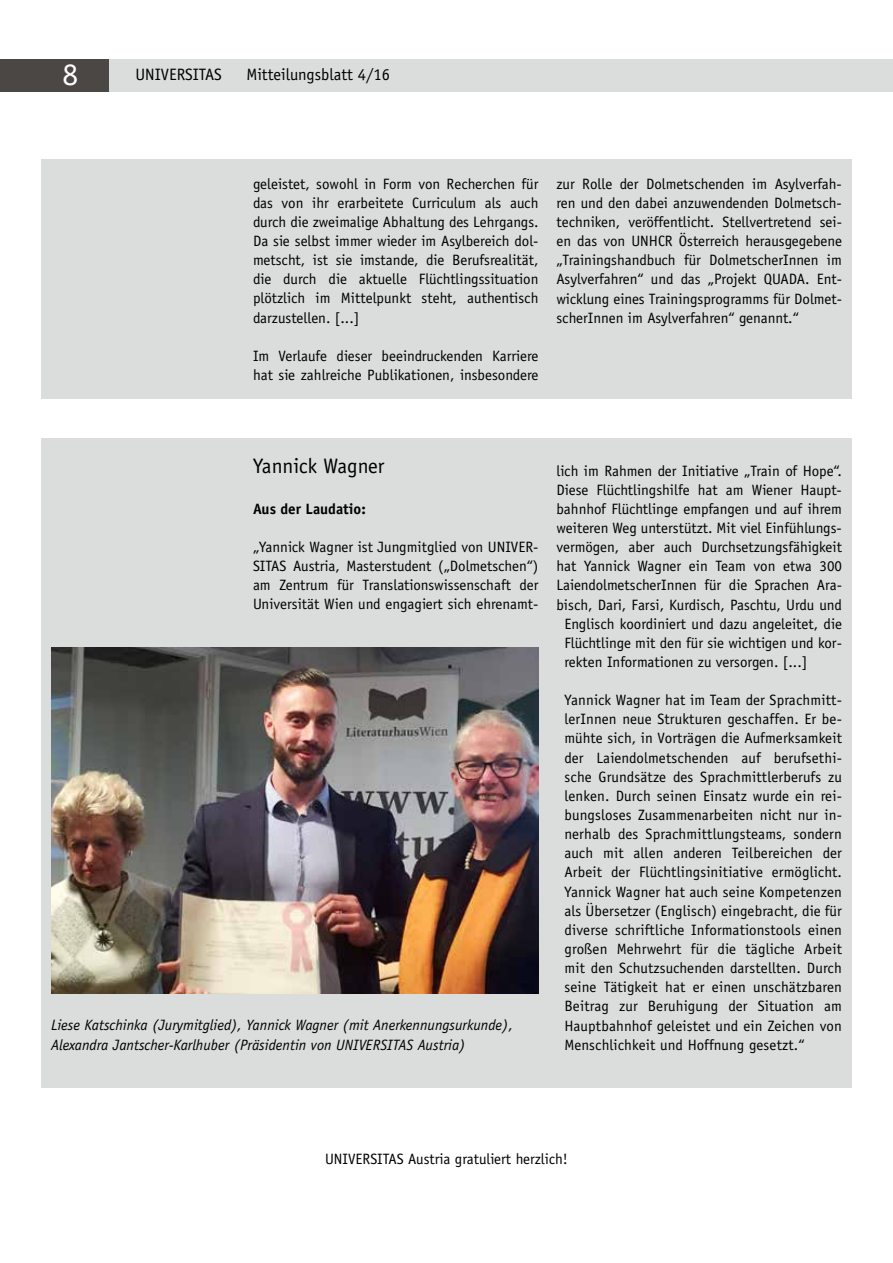
<style>
.page{position:relative;width:893px;height:1263px;background:#fff}
.page>*{position:absolute;margin:0;border:0;box-sizing:border-box;transform-origin:0 0}
.t1{font:31.5px "Officina Serif Std";color:#fff}
.t2{font:21px "Officina Sans Std";color:#000}
.t3{font:16.5px "Officina Sans Std";color:#000}
.t4{font:15px/19.2px "Officina Sans Std";color:#000;text-align:justify}
.t5{font:italic 15px/19.2px "Officina Sans Std";color:#000}
.t6{font:700 15px "Officina Sans Std";color:#000}
</style>
<div class="page">
<div style="left:0;top:59px;width:893px;height:33px;background:#dbdcdc"></div>
<div style="left:0;top:59px;width:109px;height:33px;background:#4b4745"></div>
<div style="left:41px;top:160px;width:811px;height:239px;background:#dbdcdc"></div>
<div style="left:41px;top:438px;width:811px;height:650px;background:#dbdcdc"></div>
<img style="left:51px;top:648px;width:487px;height:346px">
<h1 class="t1" style="left:63px;top:56px;width:17px">8</h1>
<p class="t3" style="left:135px;top:65px;width:88px">UNIVERSITAS</p>
<p class="t3" style="left:246px;top:65px;width:145px">Mitteilungsblatt 4/16</p>
<p class="t4" style="left:253px;top:174px;width:287px">geleistet, sowohl in Form von Recherchen für das von ihr erarbeitete Curriculum als auch durch die zweimalige Abhaltung des Lehrgangs.<br>Da sie selbst immer wieder im Asylbereich dol&shy;metscht, ist sie imstande, die Berufsrealität, die durch die aktuelle Flüchtlingssituation plötzlich im Mittelpunkt steht, authentisch darzustellen. [...]</p>
<p class="t4" style="left:253px;top:346px;width:287px">Im Verlaufe dieser beeindruckenden Karriere hat sie zahlreiche Publikationen, insbesondere</p>
<p class="t4" style="left:556px;top:174px;width:287px">zur Rolle der Dolmetschenden im Asylverfah&shy;ren und den dabei anzuwendenden Dolmetsch&shy;techniken, veröffentlicht. Stellvertretend sei&shy;en das von UNHCR Österreich herausgegebene „Trainingshandbuch für DolmetscherInnen im Asylverfahren“ und das „Projekt QUADA. Ent&shy;wicklung eines Trainingsprogramms für Dolmet&shy;scherInnen im Asylverfahren“ genannt.“</p>
<h2 class="t2" style="left:253px;top:453px;width:133px">Yannick Wagner</h2>
<p class="t6" style="left:253px;top:499px;width:114px">Aus der Laudatio:</p>
<p class="t4" style="left:253px;top:537px;width:287px">„Yannick Wagner ist Jungmitglied von UNIVER-SITAS Austria, Masterstudent („Dolmetschen“) am Zentrum für Translationswissenschaft der Universität Wien und engagiert sich ehrenamt-</p>
<p class="t5" style="left:51px;top:1016px;width:464px">Liese Katschinka (Jurymitglied), Yannick Wagner (mit Anerkennungsurkunde),<br>Alexandra Jantscher-Karlhuber (Präsidentin von UNIVERSITAS Austria)</p>
<p class="t4" style="left:556px;top:461px;width:287px">lich im Rahmen der Initiative „Train of Hope“.</p>
<p class="t4" style="left:556px;top:480px;width:287px">Diese Flüchtlingshilfe hat am Wiener Haupt-</p>
<p class="t4" style="left:556px;top:499px;width:287px">bahnhof Flüchtlinge empfangen und auf ihrem</p>
<p class="t4" style="left:556px;top:518px;width:287px">weiteren Weg unterstützt. Mit viel Einfühlungs-</p>
<p class="t4" style="left:556px;top:537px;width:287px">vermögen, aber auch Durchsetzungsfähigkeit</p>
<p class="t4" style="left:556px;top:556px;width:287px">hat Yannick Wagner ein Team von etwa 300</p>
<p class="t4" style="left:556px;top:576px;width:287px">LaiendolmetscherInnen für die Sprachen Ara-</p>
<p class="t4" style="left:556px;top:595px;width:287px">bisch, Dari, Farsi, Kurdisch, Paschtu, Urdu und</p>
<p class="t4" style="left:564px;top:614px;width:279px">Englisch koordiniert und dazu angeleitet, die</p>
<p class="t4" style="left:564px;top:633px;width:279px">Flüchtlinge mit den für sie wichtigen und kor-</p>
<p class="t4" style="left:564px;top:652px;width:244px">rekten Informationen zu versorgen. [...]</p>
<p class="t4" style="left:564px;top:690px;width:279px">Yannick Wagner hat im Team der Sprachmitt&shy;lerInnen neue Strukturen geschaffen. Er be&shy;mühte sich, in Vorträgen die Aufmerksamkeit der Laiendolmetschenden auf berufsethi&shy;sche Grundsätze des Sprachmittlerberufs zu lenken. Durch seinen Einsatz wurde ein rei&shy;bungsloses Zusammenarbeiten nicht nur in&shy;nerhalb des Sprachmittlungsteams, sondern auch mit allen anderen Teilbereichen der Arbeit der Flüchtlingsinitiative ermöglicht.<br>Yannick Wagner hat auch seine Kompetenzen als Übersetzer (Englisch) eingebracht, die für diverse schriftliche Informationstools einen großen Mehrwehrt für die tägliche Arbeit mit den Schutzsuchenden darstellten. Durch seine Tätigkeit hat er einen unschätzbaren Beitrag zur Beruhigung der Situation am Hauptbahnhof geleistet und ein Zeichen von Menschlichkeit und Hoffnung gesetzt.“</p>
<p class="t4" style="left:325px;top:1150px;width:244px">UNIVERSITAS Austria gratuliert herzlich!</p>
</div>
